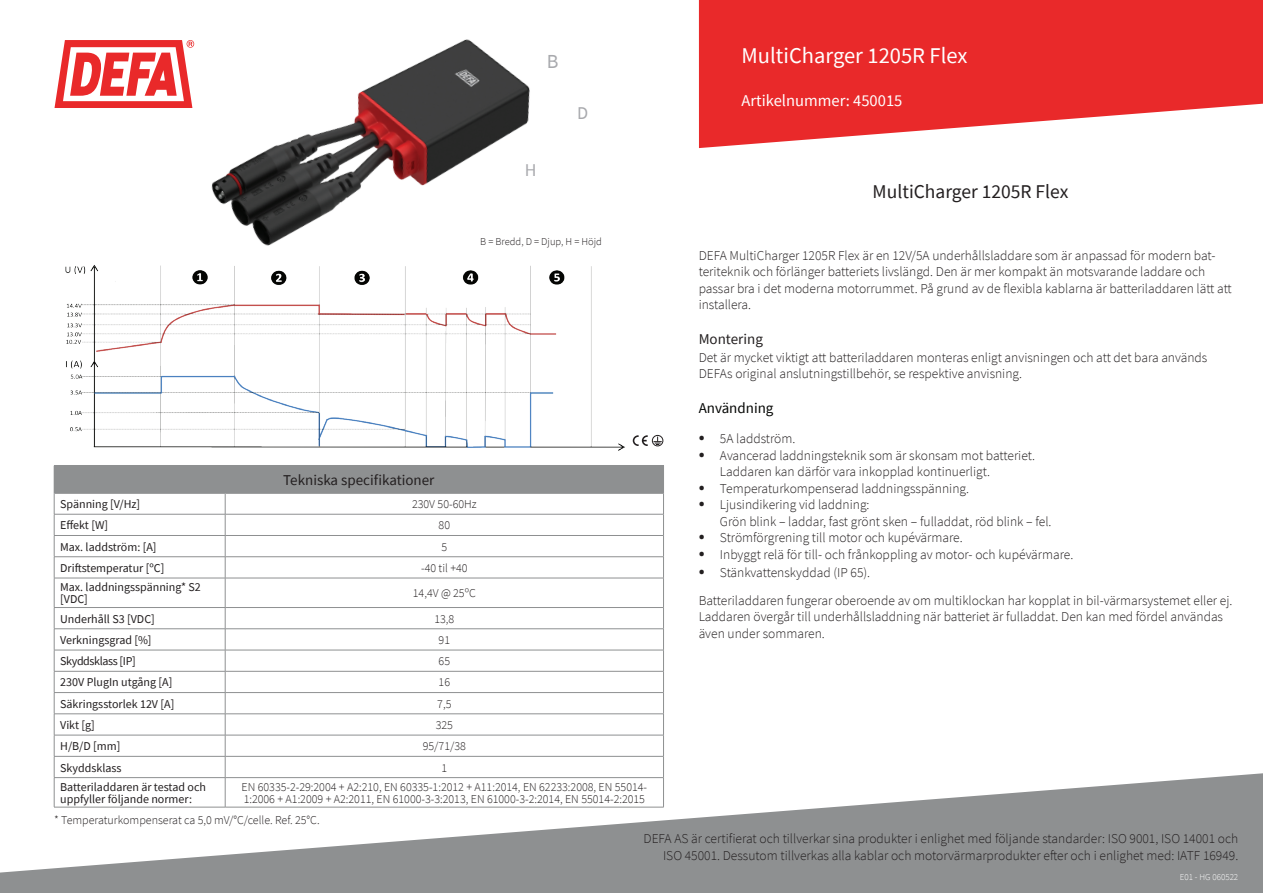
<style>
.page{position:relative;width:1263px;height:893px;background:#fff}
.page>*{position:absolute;margin:0;border:0;box-sizing:border-box;transform-origin:0 0}
.t1{font:22.5px "Source Sans Pro";color:#fff}
.t2{font:19.95px "Source Sans Pro";color:#a8a9ad}
.t3{font:19.5px "Source Sans Pro";color:#231f20}
.t4{font:18px "Source Sans Pro";color:#a8a9ad}
.t5{font:16.5px "Source Sans Pro";color:#fff}
.t6{font:15px "Source Sans Pro";color:#231f20}
.t7{font:15px "Source Sans Pro";color:#040503}
.t8{font:300 13.5px/16.5px "Source Sans Pro";color:#231f20}
.t9{font:300 12px/12px "Source Sans Pro";color:#231f20}
.t10{font:12px/12px "Source Sans Pro";color:#231f20}
.t11{font:12px "Source Sans Pro";letter-spacing:-.03em;color:#231f20}
.t12{font:300 10.5px "Source Sans Pro";color:#231f20}
.t13{font:300 9px "Source Sans Pro";color:#fff}
.s1{font-weight:400;font-size:19.5px}
</style>
<div class="page">
<svg style="left:55px;top:40px;width:88px;height:68px"></svg>
<svg style="left:699px;top:0;width:564px;height:148px;background:#ec4849"></svg>
<svg style="left:0;top:771px;width:1263px;height:122px;fill:#8e9091"></svg>
<img style="left:53px;top:265px;width:573px;height:254px">
<div style="left:54px;top:465px;width:609px;height:28px;background:#8e9091"></div>
<hr style="left:54px;top:514px;width:171px;height:1px;background:#8e9091">
<hr style="left:225px;top:514px;width:439px;height:1px;background:#8e9091">
<hr style="left:54px;top:535px;width:171px;height:1px;background:#8e9091">
<hr style="left:225px;top:535px;width:439px;height:1px;background:#8e9091">
<hr style="left:54px;top:556px;width:171px;height:1px;background:#8e9091">
<hr style="left:225px;top:556px;width:439px;height:1px;background:#8e9091">
<hr style="left:54px;top:578px;width:171px;height:1px;background:#8e9091">
<hr style="left:225px;top:578px;width:439px;height:1px;background:#8e9091">
<hr style="left:54px;top:607px;width:171px;height:1px;background:#8e9091">
<hr style="left:225px;top:607px;width:439px;height:1px;background:#8e9091">
<hr style="left:54px;top:628px;width:171px;height:1px;background:#8e9091">
<hr style="left:225px;top:628px;width:439px;height:1px;background:#8e9091">
<hr style="left:54px;top:650px;width:171px;height:1px;background:#8e9091">
<hr style="left:225px;top:650px;width:439px;height:1px;background:#8e9091">
<hr style="left:54px;top:671px;width:171px;height:1px;background:#8e9091">
<hr style="left:225px;top:671px;width:439px;height:1px;background:#8e9091">
<hr style="left:54px;top:692px;width:171px;height:1px;background:#8e9091">
<hr style="left:225px;top:692px;width:439px;height:1px;background:#8e9091">
<hr style="left:54px;top:714px;width:171px;height:1px;background:#8e9091">
<hr style="left:225px;top:714px;width:439px;height:1px;background:#8e9091">
<hr style="left:54px;top:735px;width:171px;height:1px;background:#8e9091">
<hr style="left:225px;top:735px;width:439px;height:1px;background:#8e9091">
<hr style="left:54px;top:756px;width:171px;height:1px;background:#8e9091">
<hr style="left:225px;top:756px;width:439px;height:1px;background:#8e9091">
<hr style="left:54px;top:777px;width:171px;height:1px;background:#8e9091">
<hr style="left:225px;top:777px;width:439px;height:1px;background:#8e9091">
<svg style="left:225px;top:494px;width:1px;height:313px"></svg>
<hr style="left:54px;top:807px;width:171px;height:1px;background:#8e9091">
<hr style="left:225px;top:807px;width:439px;height:1px;background:#8e9091">
<svg style="left:54px;top:494px;width:1px;height:313px"></svg>
<hr style="left:225px;top:465px;width:439px;height:1px;background:#8e9091">
<svg style="left:663px;top:466px;width:1px;height:341px"></svg>
<hr style="left:54px;top:493px;width:171px;height:1px;background:#8e9091">
<hr style="left:225px;top:493px;width:438px;height:1px;background:#8e9091">
<img style="left:143px;top:39px;width:436px;height:285px">
<div style="left:652px;top:435px;width:11px;height:11px;border:1px solid #231f20;border-radius:50%"></div>
<svg style="left:633px;top:435px;width:29px;height:11px"></svg>
<h2 class="t2" style="left:547px;top:49px;width:13px">B</h2>
<h3 class="t4" style="left:525px;top:158px;width:13px">H</h3>
<h3 class="t4" style="left:577px;top:102px;width:13px">D</h3>
<p class="t12" style="left:480px;top:235px;width:123px">B = Bredd, D = Djup, H = Höjd</p>
<p class="t6" style="left:283px;top:470px;width:153px">Tekniska specifikationer</p>
<p class="t10" style="left:60px;top:498px;width:82px">Spänning [V/Hz]</p>
<p class="t9" style="left:412px;top:498px;width:66px">230V 50-60Hz</p>
<p class="t10" style="left:60px;top:519px;width:49px">Effekt [W]</p>
<p class="t9" style="left:439px;top:519px;width:13px">80</p>
<p class="t10" style="left:60px;top:541px;width:98px">Max. laddström: [A]</p>
<p class="t9" style="left:441px;top:541px;width:7px">5</p>
<p class="t10" style="left:60px;top:562px;width:106px">Driftstemperatur [ºC]</p>
<p class="t9" style="left:421px;top:562px;width:48px">-40 til +40</p>
<p class="t10" style="left:60px;top:581px;width:142px">Max. laddningsspänning* S2 [VDC]</p>
<p class="t9" style="left:413px;top:587px;width:64px">14,4V @ 25ºC</p>
<p class="t10" style="left:60px;top:613px;width:96px">Underhåll S3 [VDC]</p>
<p class="t9" style="left:434px;top:613px;width:21px">13,8</p>
<p class="t10" style="left:60px;top:634px;width:93px">Verkningsgrad [%]</p>
<p class="t9" style="left:439px;top:634px;width:13px">91</p>
<p class="t11" style="left:60px;top:654px;width:77px">Skyddsklass [IP]</p>
<p class="t9" style="left:439px;top:655px;width:13px">65</p>
<p class="t10" style="left:60px;top:676px;width:114px">230V PlugIn utgång [A]</p>
<p class="t9" style="left:439px;top:676px;width:13px">16</p>
<p class="t10" style="left:60px;top:698px;width:116px">Säkringsstorlek 12V [A]</p>
<p class="t9" style="left:437px;top:698px;width:16px">7,5</p>
<p class="t10" style="left:60px;top:719px;width:36px">Vikt [g]</p>
<p class="t9" style="left:436px;top:719px;width:19px">325</p>
<p class="t10" style="left:60px;top:740px;width:62px">H/B/D [mm]</p>
<p class="t9" style="left:423px;top:740px;width:45px">95/71/38</p>
<p class="t10" style="left:60px;top:761px;width:63px">Skyddsklass</p>
<p class="t9" style="left:441px;top:761px;width:7px">1</p>
<p class="t10" style="left:60px;top:781px;width:147px">Batteriladdaren är testad och uppfyller följande normer:</p>
<p class="t9" style="left:242px;top:781px;width:407px">EN 60335-2-29:2004 + A2:210, EN 60335-1:2012 + A11:2014, EN 62233:2008, EN 55014-<br>1:2006 + A1:2009 + A2:2011, EN 61000-3-3:2013, EN 61000-3-2:2014, EN 55014-2:2015</p>
<p class="t9" style="left:54px;top:814px;width:267px">* Temperaturkompenserat ca 5,0 mV/°C/celle. Ref. 25°C.</p>
<h1 class="t1" style="left:741px;top:41px;width:227px">MultiCharger 1205R Flex</h1>
<p class="t5" style="left:741px;top:90px;width:162px">Artikelnummer: 450015</p>
<h3 class="t3" style="left:873px;top:179px;width:197px">MultiCharger 1205R Flex</h3>
<p class="t8" style="left:699px;top:247px;width:535px">DEFA MultiCharger 1205R Flex är en 12V/5A underhållsladdare som är anpassad för modern bat&shy;teriteknik och förlänger batteriets livslängd. Den är mer kompakt än motsvarande laddare och passar bra i det moderna motorrummet. På grund av de flexibla kablarna är batteriladdaren lätt att installera.</p>
<p class="t6" style="left:699px;top:329px;width:66px">Montering</p>
<p class="t8" style="left:699px;top:349px;width:510px">Det är mycket viktigt att batteriladdaren monteras enligt anvisningen och att det bara används<br>DEFAs original anslutningstillbehör, se respektive anvisning.</p>
<p class="t7" style="left:699px;top:398px;width:76px">Användning</p>
<p class="t8" style="left:699px;top:431px;width:98px"><span class="s1">•</span> 5A laddström.</p>
<p class="t8" style="left:720px;top:447px;width:317px;text-indent:-21px"><span class="s1">•</span> Avancerad laddningsteknik som är skonsam mot batteriet.<br>Laddaren kan därför vara inkopplad kontinuerligt.</p>
<p class="t8" style="left:699px;top:480px;width:272px"><span class="s1">•</span> Temperaturkompenserad laddningsspänning.</p>
<p class="t8" style="left:720px;top:497px;width:333px;text-indent:-21px"><span class="s1">•</span> Ljusindikering vid laddning:<br>Grön blink – laddar, fast grönt sken – fulladdat, röd blink – fel.</p>
<p class="t8" style="left:699px;top:530px;width:266px"><span class="s1">•</span> Strömförgrening till motor och kupévärmare.</p>
<p class="t8" style="left:699px;top:546px;width:376px"><span class="s1">•</span> Inbyggt relä för till- och frånkoppling av motor- och kupévärmare.</p>
<p class="t8" style="left:699px;top:558px;width:535px;line-height:27.8px"><span class="s1">•</span> Stänkvattenskyddad (IP 65).<br>Batteriladdaren fungerar oberoende av om multiklockan har kopplat in bil-värmarsystemet eller ej.</p>
<p class="t8" style="left:699px;top:608px;width:526px">Laddaren övergår till underhållsladdning när batteriet är fulladdat. Den kan med fördel användas även under sommaren.</p>
<p class="t8" style="left:643px;top:830px;width:596px;text-align:right">DEFA AS är certifierat och tillverkar sina produkter i enlighet med följande standarder: ISO 9001, ISO 14001 och<br>ISO 45001. Dessutom tillverkas alla kablar och motorvärmarprodukter efter och i enlighet med: IATF 16949.</p>
<p class="t13" style="left:1180px;top:871px;width:60px">E01 - HG 060522</p>
</div>
